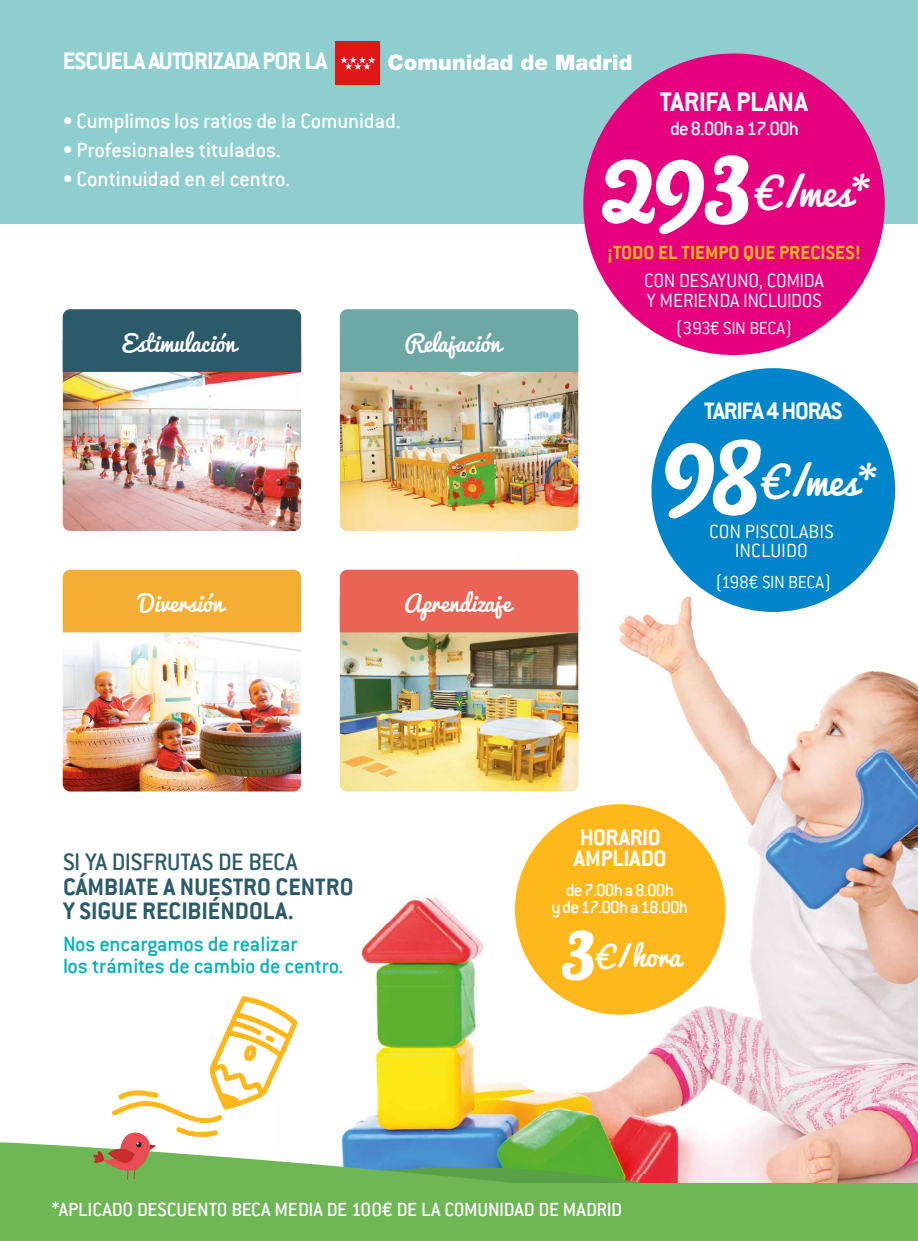
<style>
.page{position:relative;width:918px;height:1241px;background:#fff}
.page>*{position:absolute;margin:0;border:0;box-sizing:border-box;transform-origin:0 0}
.t1{font:122.5px "Pacifico";color:#fff}
.t2{font:120.75px "Pacifico";color:#fff}
.t3{font:87.15px "Pacifico";color:#fff}
.t4{font:37.45px "Pacifico";color:#fff}
.t5{font:700 29.75px "Conduit ITC";letter-spacing:-.01em;color:#fff}
.t6{font:26.78px "Pacifico";color:#fff}
.t7{font:700 26.43px "Conduit ITC";letter-spacing:-.03em;color:#fff}
.t8{font:700 26.25px/24.5px "Conduit ITC";color:#2b5a69}
.t9{font:500 26.25px "Conduit ITC";letter-spacing:-.015em;color:#2b5a69}
.t10{font:700 26.25px "Conduit ITC";letter-spacing:-.05em;color:#fff}
.t11{font:700 24.68px/21px "Conduit ITC";letter-spacing:-.01em;color:#fff}
.t12{font:500 22.75px "Conduit ITC";color:#fff}
.t13{font:500 22.75px/22.8px "Conduit ITC";letter-spacing:-.01em;color:#00b2b9}
.t14{font:22.57px "Pacifico";color:#fff}
.t15{font:500 21px "Conduit ITC";letter-spacing:-.015em;color:#fff}
.t16{font:300 21px/19.2px "Conduit ITC";letter-spacing:-.02em;color:#fff}
.t17{font:700 21px "Conduit ITC";color:#ffb81c}
.t18{font:300 21px/19.2px "Conduit ITC";color:#fff;text-align:center}
.t19{font:500 21px "Conduit ITC";letter-spacing:-.05em;color:#fff}
.t20{font:300 19.25px "Conduit ITC";letter-spacing:-.03em;color:#fff}
.t21{font:500 19.07px/17.2px "Conduit ITC";letter-spacing:-.05em;color:#fff;text-align:center}
</style>
<div class="page">
<img style="left:578px;top:561px;width:295px;height:110px">
<img style="left:873px;top:546px;width:45px;height:582px">
<img style="left:667px;top:671px;width:146px;height:126px">
<img style="left:813px;top:671px;width:60px;height:189px">
<img style="left:693px;top:797px;width:120px;height:63px">
<img style="left:361px;top:896px;width:123px;height:89px">
<img style="left:693px;top:860px;width:180px;height:125px">
<img style="left:297px;top:985px;width:576px;height:143px">
<img style="left:340px;top:632px;width:238px;height:159px">
<div style="left:340px;top:569px;width:238px;height:63px;background:#eb6355"></div>
<img style="left:63px;top:632px;width:238px;height:159px">
<div style="left:63px;top:569px;width:238px;height:63px;background:#f5ae34"></div>
<img style="left:63px;top:372px;width:238px;height:159px">
<div style="left:63px;top:309px;width:238px;height:63px;background:#2b5a69"></div>
<img style="left:340px;top:372px;width:238px;height:159px">
<div style="left:340px;top:309px;width:238px;height:63px;background:#6da8a4"></div>
<div style="left:0;top:0;width:918px;height:223px;background:#8ecece"></div>
<svg style="left:0;top:1128px;width:918px;height:112px;background:#87b271"></svg>
<svg style="left:93px;top:996px;width:204px;height:183px"></svg>
<div style="left:651px;top:368px;width:244px;height:244px;background:#0085ca;border-radius:50%"></div>
<div style="left:515px;top:804px;width:210px;height:210px;background:#ffb81c;border-radius:50%"></div>
<div style="left:583px;top:53px;width:301px;height:302px;background:#e5007e;border-radius:50%"></div>
<div style="left:335px;top:41px;width:45px;height:44px;background:#e11617"></div>
<svg style="left:340px;top:56px;width:35px;height:14px"></svg>
<svg style="left:388px;top:54px;width:124px;height:16px"></svg>
<svg style="left:521px;top:55px;width:26px;height:15px"></svg>
<svg style="left:556px;top:55px;width:75px;height:15px"></svg>
<p class="t7" style="left:63px;top:45px;width:266px">ESCUELA AUTORIZADA POR LA</p>
<p class="t12" style="left:63px;top:108px;width:339px">• Cumplimos los ratios de la Comunidad.</p>
<p class="t12" style="left:63px;top:137px;width:220px">• Profesionales titulados.</p>
<p class="t12" style="left:63px;top:166px;width:229px">• Continuidad en el centro.</p>
<p class="t14" style="left:122px;top:323px;width:116px">Estimulación</p>
<p class="t14" style="left:405px;top:323px;width:98px">Relajación</p>
<p class="t14" style="left:139px;top:583px;width:86px">Diversión</p>
<p class="t14" style="left:404px;top:583px;width:108px">Aprendizaje</p>
<h3 class="t5" style="left:660px;top:84px;width:149px">TARIFA PLANA</h3>
<p class="t19" style="left:670px;top:116px;width:131px">de 8.00h a 17.00h</p>
<h2 class="t2" style="left:601px;top:70px;width:153px">293</h2>
<h3 class="t4" style="left:755px;top:159px;width:117px">€/mes*</h3>
<p class="t17" style="left:607px;top:240px;width:255px">¡TODO EL TIEMPO QUE PRECISES!</p>
<p class="t16" style="left:644px;top:271px;width:181px">CON DESAYUNO, COMIDA<br>Y MERIENDA INCLUIDOS</p>
<p class="t20" style="left:676px;top:317px;width:117px">(393€ SIN BECA)</p>
<p class="t10" style="left:704px;top:395px;width:140px">TARIFA 4 HORAS</p>
<h1 class="t1" style="left:662px;top:352px;width:98px">98</h1>
<h3 class="t4" style="left:762px;top:448px;width:117px">€/mes*</h3>
<p class="t18" style="left:709px;top:521px;width:126px">CON PISCOLABIS<br>INCLUIDO</p>
<p class="t20" style="left:716px;top:571px;width:117px">(198€ SIN BECA)</p>
<p class="t9" style="left:63px;top:847px;width:236px">SI YA DISFRUTAS DE BECA</p>
<p class="t8" style="left:63px;top:873px;width:292px">CÁMBIATE A NUESTRO CENTRO<br>Y SIGUE RECIBIÉNDOLA.</p>
<p class="t13" style="left:63px;top:931px;width:282px">Nos encargamos de realizar<br>los trámites de cambio de centro.</p>
<p class="t11" style="left:574px;top:826px;width:94px">HORARIO<br>AMPLIADO</p>
<p class="t21" style="left:551px;top:880px;width:138px">de 7.00h a 8.00h<br>y de 17.00h a 18.00h</p>
<h3 class="t3" style="left:560px;top:868px;width:38px">3</h3>
<p class="t6" style="left:596px;top:933px;width:87px">€/hora</p>
<p class="t15" style="left:52px;top:1197px;width:572px">*APLICADO DESCUENTO BECA MEDIA DE 100€ DE LA COMUNIDAD DE MADRID</p>
</div>
